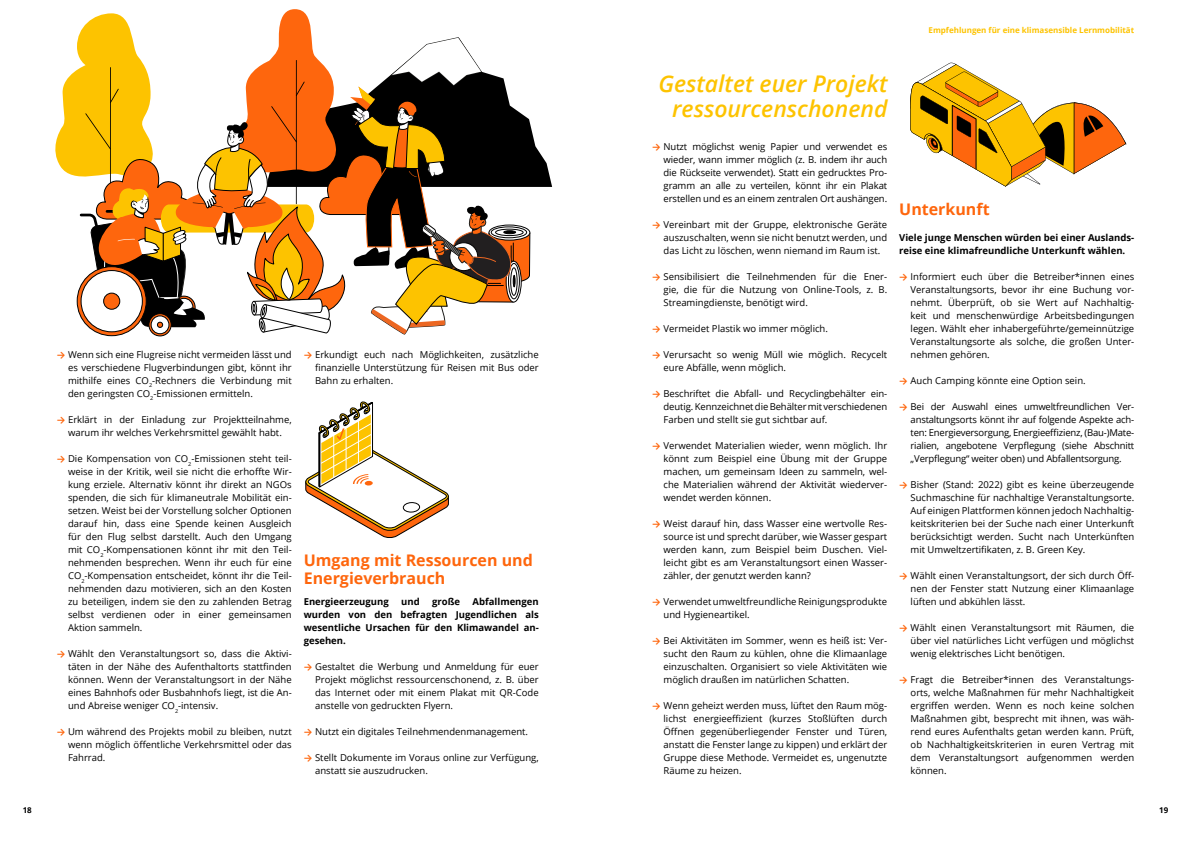
<style>
.page{position:relative;width:1191px;height:842px;background:#fff}
.page>*{position:absolute;margin:0;border:0;box-sizing:border-box;transform-origin:0 0}
.Zitat-rechts{font:italic 600 23px "Open Sans";color:#fdc300}
.H2_stumm{font:700 16px/18px "Open Sans";color:#fe660d}
.t1{font:9.5px/13px "Open Sans";color:#000;text-align:justify}
.Copy_9{font:700 9.5px/13px "Open Sans";color:#000;text-align:justify}
.t2{font:700 8px "Open Sans";color:#fdc300}
.t3{font:700 8px "Open Sans";color:#000}
.s1{font-family:"Calibri";font-weight:700;color:#fe660d}
</style>
<div class="page">
<svg style="left:305px;top:401px;width:144px;height:137px"></svg>
<svg style="left:910px;top:62px;width:216px;height:125px"></svg>
<svg style="left:530px;top:123px;width:22px;height:64px"></svg>
<svg style="left:55px;top:9px;width:475px;height:328px"></svg>
<p class="t1" style="left:68px;top:348px;width:225px;text-indent:-11px"><span class="s1">→</span> Wenn sich eine Flugreise nicht vermeiden lässt und es verschiedene Flugverbindungen gibt, könnt ihr mithilfe eines CO<sub>2</sub>-Rechners die Verbindung mit den geringsten CO<sub>2</sub>-Emissionen ermitteln.</p>
<p class="t1" style="left:57px;top:413px;width:236px;text-align:center"><span class="s1">→</span> Erklärt in der Einladung zur Projektteilnahme, warum ihr welches Verkehrsmittel gewählt habt.</p>
<p class="t1" style="left:68px;top:452px;width:225px;text-indent:-11px"><span class="s1">→</span> Die Kompensation von CO<sub>2</sub>-Emissionen steht teil&shy;weise in der Kritik, weil sie nicht die erhoffte Wir&shy;kung erziele. Alternativ könnt ihr direkt an NGOs spenden, die sich für klimaneutrale Mobilität ein&shy;setzen. Weist bei der Vorstellung solcher Optionen darauf hin, dass eine Spende keinen Ausgleich für den Flug selbst darstellt. Auch den Umgang mit CO<sub>2</sub>-Kompensationen könnt ihr mit den Teil&shy;nehmenden besprechen. Wenn ihr euch für eine CO<sub>2</sub>-Kompensation entscheidet, könnt ihr die Teil&shy;nehmenden dazu motivieren, sich an den Kosten zu beteiligen, indem sie den zu zahlenden Betrag selbst verdienen oder in einer gemeinsamen Aktion sammeln.</p>
<p class="t1" style="left:68px;top:647px;width:225px;text-indent:-11px"><span class="s1">→</span> Wählt den Veranstaltungsort so, dass die Aktivi&shy;täten in der Nähe des Aufenthaltorts stattfinden können. Wenn der Veranstaltungsort in der Nähe eines Bahnhofs oder Busbahnhofs liegt, ist die An&shy;und Abreise weniger CO<sub>2</sub>-intensiv.</p>
<p class="t1" style="left:68px;top:725px;width:225px;text-indent:-11px"><span class="s1">→</span> Um während des Projekts mobil zu bleiben, nutzt wenn möglich öffentliche Verkehrsmittel oder das Fahrrad.</p>
<p class="t1" style="left:315px;top:348px;width:225px;text-indent:-11px"><span class="s1">→</span> Erkundigt euch nach Möglichkeiten, zusätzliche finanzielle Unterstützung für Reisen mit Bus oder Bahn zu erhalten.</p>
<p class="H2_stumm" style="left:304px;top:551px;width:231px">Umgang mit Ressourcen und<br>Energieverbrauch</p>
<p class="Copy_9" style="left:304px;top:595px;width:87px">Energieerzeugung</p>
<p class="Copy_9" style="left:401px;top:595px;width:20px">und</p>
<p class="Copy_9" style="left:432px;top:595px;width:29px">große</p>
<p class="Copy_9" style="left:304px;top:595px;width:236px;text-indent:169px">Abfallmengen wurden von den befragten Jugendlichen als wesentliche Ursachen für den Klimawandel an&shy;gesehen.</p>
<p class="t1" style="left:315px;top:660px;width:225px;text-indent:-11px"><span class="s1">→</span> Gestaltet die Werbung und Anmeldung für euer Projekt möglichst ressourcenschonend, z. B. über das Internet oder mit einem Plakat mit QR-Code anstelle von gedruckten Flyern.</p>
<p class="t1" style="left:304px;top:725px;width:226px"><span class="s1">→</span> Nutzt ein digitales Teilnehmendenmanagement.</p>
<p class="t1" style="left:315px;top:751px;width:225px;text-indent:-11px"><span class="s1">→</span> Stellt Dokumente im Voraus online zur Verfügung, anstatt sie auszudrucken.</p>
<p class="t2" style="left:928px;top:25px;width:207px">Empfehlungen für eine klimasensible Lernmobilität</p>
<p class="Zitat-rechts" style="left:658px;top:68px;width:230px">Gestaltet euer Projekt</p>
<p class="Zitat-rechts" style="left:672px;top:93px;width:217px">ressourcenschonend</p>
<p class="t1" style="left:663px;top:140px;width:225px;text-indent:-11px"><span class="s1">→</span> Nutzt möglichst wenig Papier und verwendet es wieder, wann immer möglich (z. B. indem ihr auch die Rückseite verwendet). Statt ein gedrucktes Pro&shy;gramm an alle zu verteilen, könnt ihr ein Plakat erstellen und es an einem zentralen Ort aushängen.</p>
<p class="t1" style="left:663px;top:218px;width:225px;text-indent:-11px"><span class="s1">→</span> Vereinbart mit der Gruppe, elektronische Geräte auszuschalten, wenn sie nicht benutzt werden, und das Licht zu löschen, wenn niemand im Raum ist.</p>
<p class="t1" style="left:663px;top:270px;width:225px;text-indent:-11px"><span class="s1">→</span> Sensibilisiert die Teilnehmenden für die Ener&shy;gie, die für die Nutzung von Online-Tools, z. B.<br>Streamingdienste, benötigt wird.</p>
<p class="t1" style="left:652px;top:322px;width:177px"><span class="s1">→</span> Vermeidet Plastik wo immer möglich.</p>
<p class="t1" style="left:663px;top:348px;width:225px;text-indent:-11px"><span class="s1">→</span> Verursacht so wenig Müll wie möglich. Recycelt eure Abfälle, wenn möglich.</p>
<p class="t1" style="left:663px;top:387px;width:225px;text-indent:-11px"><span class="s1">→</span> Beschriftet die Abfall- und Recyclingbehälter ein&shy;deutig. Kennzeichnet die Behälter mit verschiedenen Farben und stellt sie gut sichtbar auf.</p>
<p class="t1" style="left:663px;top:439px;width:225px;text-indent:-11px"><span class="s1">→</span> Verwendet Materialien wieder, wenn möglich. Ihr könnt zum Beispiel eine Übung mit der Gruppe machen, um gemeinsam Ideen zu sammeln, wel&shy;che Materialien während der Aktivität wiederver&shy;wendet werden können.</p>
<p class="t1" style="left:663px;top:517px;width:225px;text-indent:-11px"><span class="s1">→</span> Weist darauf hin, dass Wasser eine wertvolle Res&shy;source ist und sprecht darüber, wie Wasser gespart werden kann, zum Beispiel beim Duschen. Viel&shy;leicht gibt es am Veranstaltungsort einen Wasser&shy;zähler, der genutzt werden kann?</p>
<p class="t1" style="left:663px;top:595px;width:225px;text-indent:-11px"><span class="s1">→</span> Verwendet umweltfreundliche Reinigungsprodukte und Hygieneartikel.</p>
<p class="t1" style="left:663px;top:634px;width:225px;text-indent:-11px"><span class="s1">→</span> Bei Aktivitäten im Sommer, wenn es heiß ist: Ver&shy;sucht den Raum zu kühlen, ohne die Klimaanlage einzuschalten. Organisiert so viele Aktivitäten wie möglich draußen im natürlichen Schatten.</p>
<p class="t1" style="left:663px;top:699px;width:225px;text-indent:-11px"><span class="s1">→</span> Wenn geheizt werden muss, lüftet den Raum mög&shy;lichst energieeffizient (kurzes Stoßlüften durch Öffnen gegenüberliegender Fenster und Türen, anstatt die Fenster lange zu kippen) und erklärt der Gruppe diese Methode. Vermeidet es, ungenutzte Räume zu heizen.</p>
<p class="H2_stumm" style="left:899px;top:200px;width:92px">Unterkunft</p>
<p class="Copy_9" style="left:899px;top:231px;width:236px">Viele junge Menschen würden bei einer Auslands&shy;reise eine klimafreundliche Unterkunft wählen.</p>
<p class="t1" style="left:910px;top:270px;width:225px;text-indent:-11px"><span class="s1">→</span> Informiert euch über die Betreiber*innen eines Veranstaltungsorts, bevor ihr eine Buchung vor&shy;nehmt. Überprüft, ob sie Wert auf Nachhaltig&shy;keit und menschenwürdige Arbeitsbedingungen legen. Wählt eher inhabergeführte/gemeinnützige Veranstaltungsorte als solche, die großen Unter&shy;nehmen gehören.</p>
<p class="t1" style="left:899px;top:374px;width:188px"><span class="s1">→</span> Auch Camping könnte eine Option sein.</p>
<p class="t1" style="left:910px;top:400px;width:225px;text-indent:-11px"><span class="s1">→</span> Bei der Auswahl eines umweltfreundlichen Ver&shy;anstaltungsorts könnt ihr auf folgende Aspekte ach&shy;ten: Energieversorgung, Energieeffizienz, (Bau-)Mate&shy;rialien, angebotene Verpflegung (siehe Abschnitt „Verpflegung“ weiter oben) und Abfallentsorgung.</p>
<p class="t1" style="left:910px;top:478px;width:225px;text-indent:-11px"><span class="s1">→</span> Bisher (Stand: 2022) gibt es keine überzeugende Suchmaschine für nachhaltige Veranstaltungsorte.<br>Auf einigen Plattformen können jedoch Nachhaltig&shy;keitskriterien bei der Suche nach einer Unterkunft berücksichtigt werden. Sucht nach Unterkünften mit Umweltzertifikaten, z. B. Green Key.</p>
<p class="t1" style="left:910px;top:569px;width:225px;text-indent:-11px"><span class="s1">→</span> Wählt einen Veranstaltungsort, der sich durch Öff&shy;nen der Fenster statt Nutzung einer Klimaanlage lüften und abkühlen lässt.</p>
<p class="t1" style="left:910px;top:621px;width:225px;text-indent:-11px"><span class="s1">→</span> Wählt einen Veranstaltungsort mit Räumen, die über viel natürliches Licht verfügen und möglichst wenig elektrisches Licht benötigen.</p>
<p class="t1" style="left:910px;top:673px;width:225px;text-indent:-11px"><span class="s1">→</span> Fragt die Betreiber*innen des Veranstaltungs&shy;orts, welche Maßnahmen für mehr Nachhaltigkeit ergriffen werden. Wenn es noch keine solchen Maßnahmen gibt, besprecht mit ihnen, was wäh&shy;rend eures Aufenthalts getan werden kann. Prüft, ob Nachhaltigkeitskriterien in euren Vertrag mit dem Veranstaltungsort aufgenommen werden können.</p>
<p class="t3" style="left:23px;top:805px;width:11px">18</p>
<p class="t3" style="left:1159px;top:805px;width:11px">19</p>
</div>
